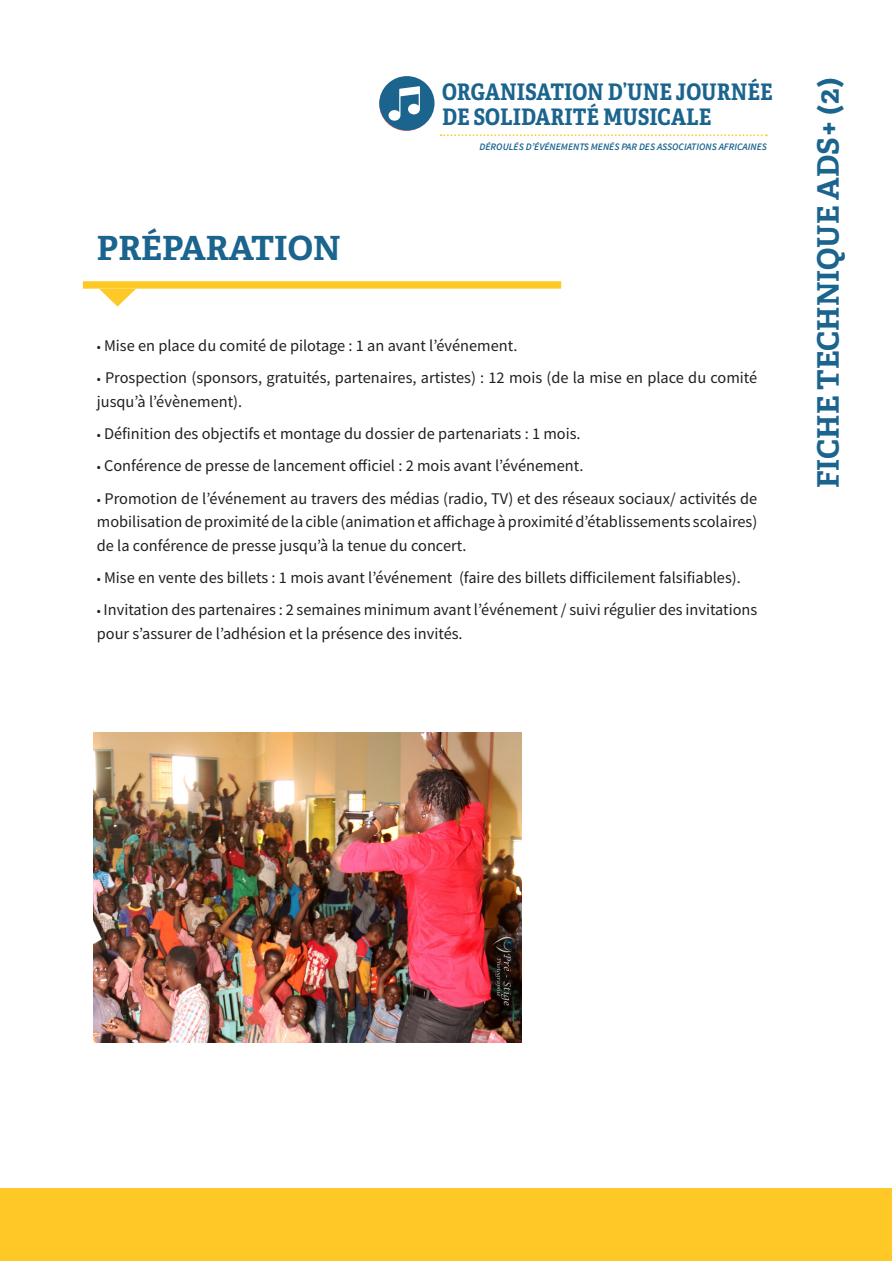
<style>
.page{position:relative;width:893px;height:1263px;background:#fff}
.page>*{position:absolute;margin:0;border:0;box-sizing:border-box;transform-origin:0 0}
.ss_GdTitre_Adelle_B{font:700 33.3px "Adelle PE";color:#1a648e}
.Focus___Adelle_Bol{font:700 29.7px "Adelle PE";color:#1a648e}
.t1{font:700 22.8px "Adelle Condensed";color:#1a648e}
.ss_GdTitre_Adelle_B-2{font:16.35px/23.7px "Source Sans Pro";color:#231f20}
.t2{font:italic 600 9.9px "Source Sans Pro";color:#1a648e}
.s1{font-size:13.35px}
</style>
<div class="page">
<div style="left:0;top:1188px;width:891px;height:73px;background:#fec827"></div>
<svg style="left:99px;top:289px;width:37px;height:18px"></svg>
<div style="left:83px;top:281px;width:478px;height:8px;background:#fec927"></div>
<svg style="left:441px;top:134px;width:326px;height:2px"></svg>
<div style="left:379px;top:76px;width:55px;height:54px;background:#1a648e;border-radius:50%"></div>
<svg style="left:389px;top:82px;width:37px;height:45px"></svg>
<img style="left:94px;top:733px;width:427px;height:309px">
<p class="ss_GdTitre_Adelle_B" style="left:97px;top:224px;width:245px">PRÉPARATION</p>
<p class="t1" style="left:442px;top:75px;width:332px">ORGANISATION D’UNE JOURNÉE</p>
<p class="t1" style="left:442px;top:100px;width:271px">DE SOLIDARITÉ MUSICALE</p>
<p class="t2" style="left:480px;top:140px;width:289px">DÉROULÉS D’ÉVÉNEMENTS MENÉS PAR DES ASSOCIATIONS AFRICAINES</p>
<p class="ss_GdTitre_Adelle_B-2" style="left:97px;top:334px;width:422px"><span class="s1">•</span> Mise en place du comité de pilotage : 1 an avant l’événement.</p>
<p class="ss_GdTitre_Adelle_B-2" style="left:97px;top:366px;width:662px"><span class="s1">•</span> Prospection (sponsors, gratuités, partenaires, artistes) : 12 mois (de la mise en place du comité jusqu’à l’évènement).</p>
<p class="ss_GdTitre_Adelle_B-2" style="left:97px;top:422px;width:485px"><span class="s1">•</span> Définition des objectifs et montage du dossier de partenariats : 1 mois.</p>
<p class="ss_GdTitre_Adelle_B-2" style="left:97px;top:454px;width:488px"><span class="s1">•</span> Conférence de presse de lancement officiel : 2 mois avant l’événement.</p>
<p class="ss_GdTitre_Adelle_B-2" style="left:97px;top:486px;width:662px;text-align:justify"><span class="s1">•</span> Promotion de l’événement au travers des médias (radio, TV) et des réseaux sociaux/ activités de mobilisation de proximité de la cible (animation et affichage à proximité d’établissements scolaires) de la conférence de presse jusqu’à la tenue du concert.</p>
<p class="ss_GdTitre_Adelle_B-2" style="left:97px;top:566px;width:645px"><span class="s1">•</span> Mise en vente des billets : 1 mois avant l’événement (faire des billets difficilement falsifiables).</p>
<p class="ss_GdTitre_Adelle_B-2" style="left:97px;top:598px;width:662px"><span class="s1">•</span> Invitation des partenaires : 2 semaines minimum avant l’événement / suivi régulier des invitations pour s’assurer de l’adhésion et la présence des invités.</p>
<p class="Focus___Adelle_Bol" style="left:807px;top:488px;width:412px;rotate:-90deg">FICHE TECHNIQUE ADS+ (2)</p>
</div>
